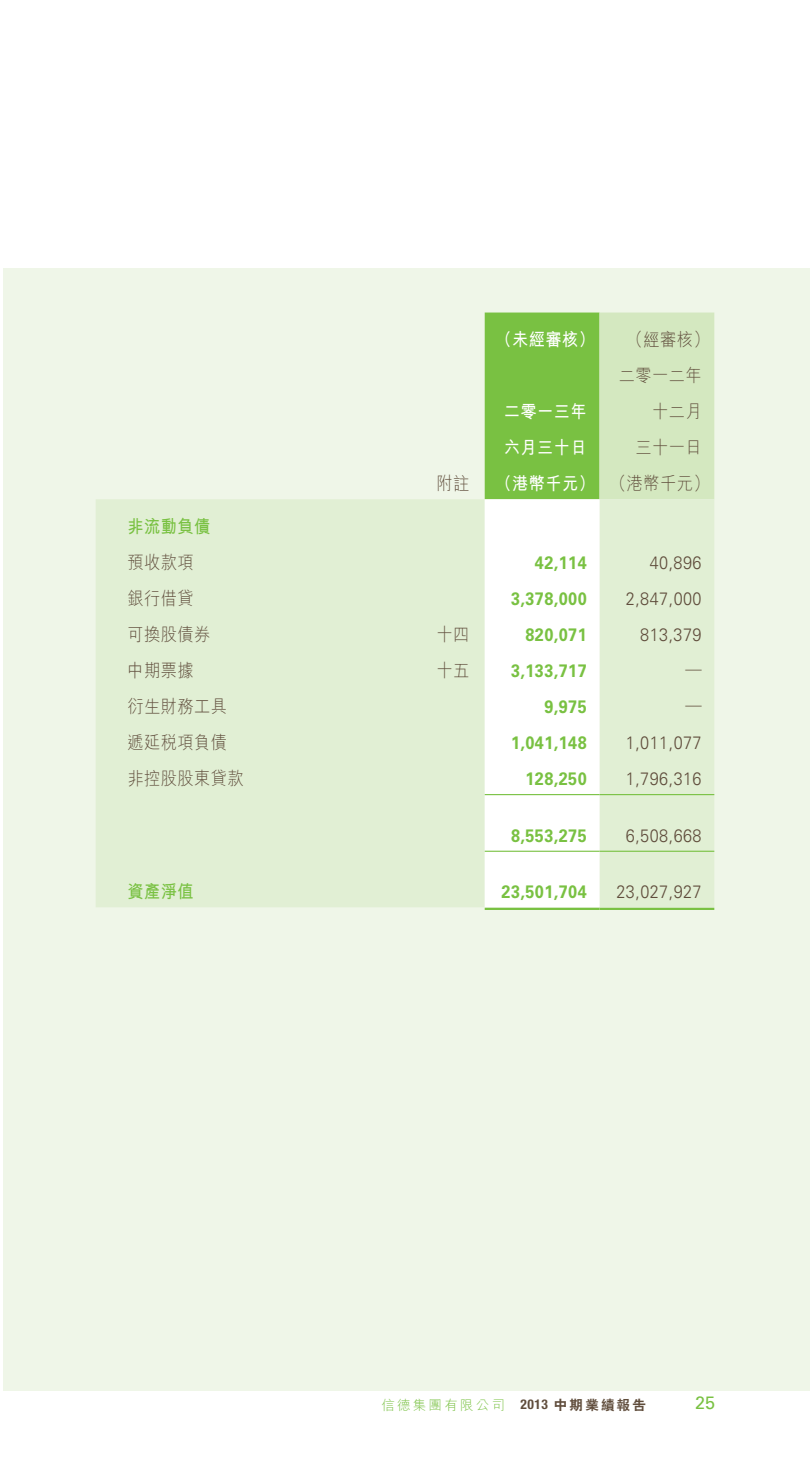
<style>
.page{position:relative;width:810px;height:1467px;background:#fff}
.page>*{position:absolute;margin:0;border:0;box-sizing:border-box;transform-origin:0 0}
._7__表內文{font:700 18px "Univers LT Std";letter-spacing:.03em;color:#79c142;scale:.9 1}
._7__表內文-2{font:300 18px "M Hei HK";letter-spacing:.03em;color:#5f4c3b;scale:.9 1}
._7__表內文-3{font:300 18px "Univers LT Std";letter-spacing:.03em;color:#5f4c3b;scale:.9 1}
._7__表內文-4{font:700 18px "M Hei HK";letter-spacing:.03em;color:#fff;scale:.9 1}
._7__表內文-5{font:700 18px "M Hei HK";letter-spacing:.03em;color:#79c142;scale:.9 1}
.t1{font:18px "Univers LT Std";color:#79c142}
.t2{font:300 13.5px "M Hei HK";letter-spacing:.165em;color:#79c142}
.s1{font-family:"Helvetica Neue LT Std";font-weight:700;font-stretch:condensed;color:#5f4c3b}
.s2{font-family:"C Hei 2 HK";font-weight:800;color:#5f4c3b}
</style>
<div class="page">
<div style="left:3px;top:268px;width:807px;height:1122px;background:#eff6e8"></div>
<div style="left:96px;top:499px;width:389px;height:408px;background:#e1efd4"></div>
<svg style="left:485px;top:313px;width:229px;height:594px;background:#d8ecc8"></svg>
<hr style="left:485px;top:794px;width:115px;height:1px;background:#79c142">
<hr style="left:600px;top:794px;width:114px;height:1px;background:#79c142">
<hr style="left:485px;top:851px;width:115px;height:1px;background:#79c142">
<hr style="left:600px;top:851px;width:114px;height:1px;background:#79c142">
<hr style="left:485px;top:908px;width:115px;height:2px;background:#79c142">
<hr style="left:600px;top:908px;width:114px;height:2px;background:#79c142">
<p class="_7__表內文-4" style="left:495px;top:327px;width:112px">（未經審核）</p>
<p class="_7__表內文-2" style="left:627px;top:330px;width:94px">（經審核）</p>
<p class="_7__表內文-2" style="left:619px;top:366px;width:94px">二零一二年</p>
<p class="_7__表內文-4" style="left:504px;top:399px;width:94px">二零一三年</p>
<p class="_7__表內文-2" style="left:652px;top:402px;width:57px">十二月</p>
<p class="_7__表內文-4" style="left:504px;top:435px;width:94px">六月三十日</p>
<p class="_7__表內文-2" style="left:635px;top:438px;width:75px">三十一日</p>
<p class="_7__表內文-2" style="left:436px;top:474px;width:38px">附註</p>
<p class="_7__表內文-4" style="left:495px;top:471px;width:112px">（港幣千元）</p>
<p class="_7__表內文-2" style="left:610px;top:474px;width:112px">（港幣千元）</p>
<p class="_7__表內文-5" style="left:128px;top:513px;width:94px">非流動負債</p>
<p class="_7__表內文-2" style="left:128px;top:553px;width:75px">預收款項</p>
<p class="_7__表內文" style="left:535px;top:552px;width:59px">42,114</p>
<p class="_7__表內文-3" style="left:650px;top:552px;width:59px">40,896</p>
<p class="_7__表內文-2" style="left:128px;top:589px;width:75px">銀行借貸</p>
<p class="_7__表內文" style="left:511px;top:588px;width:86px">3,378,000</p>
<p class="_7__表內文-3" style="left:626px;top:588px;width:86px">2,847,000</p>
<p class="_7__表內文-2" style="left:128px;top:625px;width:94px">可換股債券</p>
<p class="_7__表內文-2" style="left:436px;top:625px;width:38px">十四</p>
<p class="_7__表內文" style="left:526px;top:624px;width:70px">820,071</p>
<p class="_7__表內文-3" style="left:640px;top:624px;width:70px">813,379</p>
<p class="_7__表內文-2" style="left:128px;top:661px;width:75px">中期票據</p>
<p class="_7__表內文-2" style="left:436px;top:661px;width:38px">十五</p>
<p class="_7__表內文" style="left:511px;top:660px;width:86px">3,133,717</p>
<p class="_7__表內文-2" style="left:685px;top:661px;width:19px">—</p>
<p class="_7__表內文-2" style="left:128px;top:697px;width:112px">衍生財務工具</p>
<p class="_7__表內文" style="left:544px;top:696px;width:49px">9,975</p>
<p class="_7__表內文-2" style="left:685px;top:697px;width:19px">—</p>
<p class="_7__表內文-2" style="left:128px;top:733px;width:112px">遞延稅項負債</p>
<p class="_7__表內文" style="left:511px;top:732px;width:86px">1,041,148</p>
<p class="_7__表內文-3" style="left:626px;top:732px;width:86px">1,011,077</p>
<p class="_7__表內文-2" style="left:128px;top:769px;width:131px">非控股股東貸款</p>
<p class="_7__表內文" style="left:526px;top:768px;width:70px">128,250</p>
<p class="_7__表內文-3" style="left:626px;top:768px;width:86px">1,796,316</p>
<p class="_7__表內文" style="left:511px;top:825px;width:86px">8,553,275</p>
<p class="_7__表內文-3" style="left:626px;top:824px;width:86px">6,508,668</p>
<p class="_7__表內文-5" style="left:128px;top:879px;width:75px">資產淨值</p>
<p class="_7__表內文" style="left:502px;top:881px;width:96px">23,501,704</p>
<p class="_7__表內文-3" style="left:616px;top:881px;width:96px">23,027,927</p>
<p class="t2" style="left:381px;top:1398px;width:266px">信德集團有限公司 <span class="s1">2013</span> <span class="s2">中期業績報告</span></p>
<p class="t1" style="left:695px;top:1392px;width:22px">25</p>
</div>
